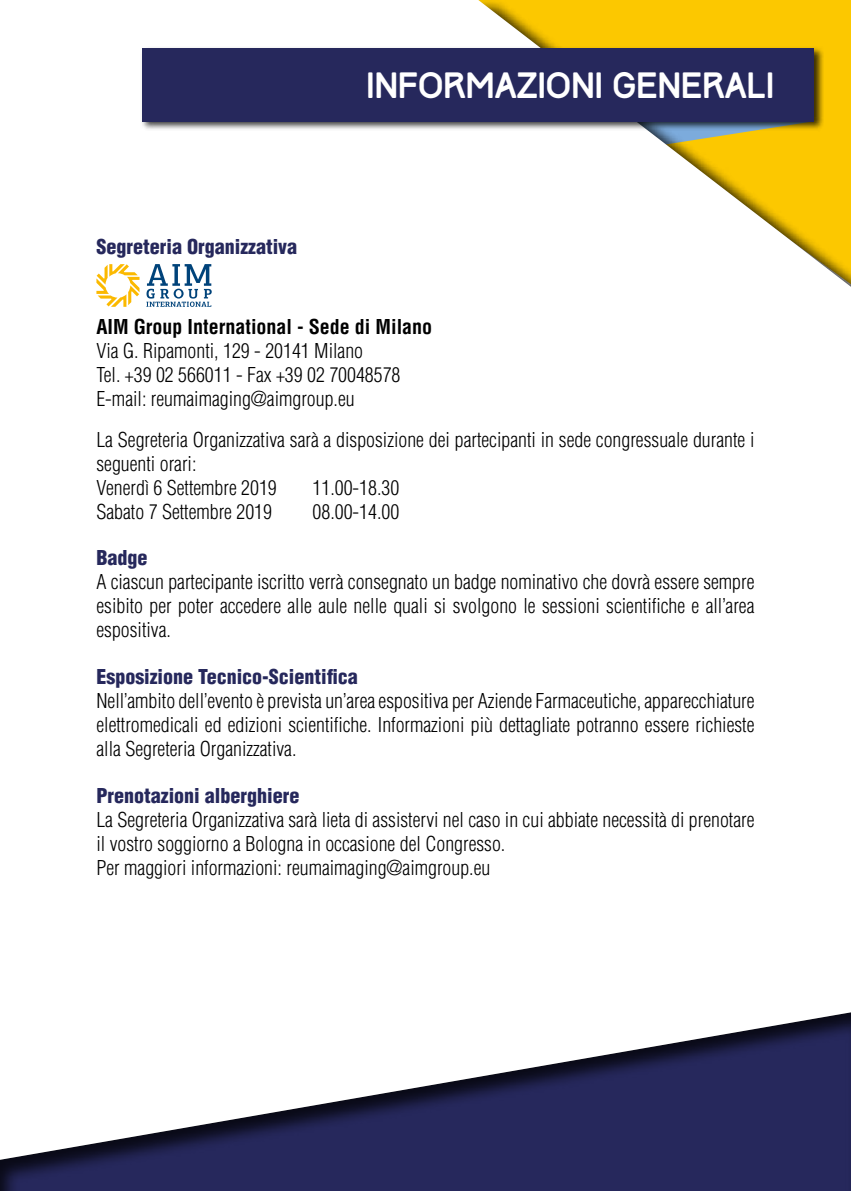
<style>
.page{position:relative;width:851px;height:1191px;background:#fff}
.page>*{position:absolute;margin:0;border:0;box-sizing:border-box;transform-origin:0 0}
.t1{font:32px "Track";color:#fff}
.t2{font:300 condensed 20px/24px "Helvetica";color:#000}
.t3{font:900 condensed 20px "Helvetica";color:#26285c}
.t4{font:700 condensed 20px "Helvetica";color:#000}
</style>
<div class="page">
<svg style="left:139px;top:0;width:711px;height:293px"></svg>
<div style="left:140px;top:46px;width:683px;height:86px;background:#000;opacity:.75"></div>
<div style="left:142px;top:48px;width:672px;height:73px;background:#26285c"></div>
<div style="left:0;top:1009px;width:850px;height:182px;background:#000;opacity:.75"></div>
<svg style="left:96px;top:264px;width:43px;height:43px"></svg>
<svg style="left:146px;top:264px;width:66px;height:43px"></svg>
<p class="t3" style="left:96px;top:235px;width:202px">Segreteria Organizzativa</p>
<h1 class="t1" style="left:366px;top:65px;width:409px">INFORMAZIONI GENERALI</h1>
<p class="t4" style="left:96px;top:314px;width:337px">AIM Group International - Sede di Milano</p>
<p class="t2" style="left:96px;top:338px;width:305px">Via G. Ripamonti, 129 - 20141 Milano<br>Tel. +39 02 566011 - Fax +39 02 70048578<br>E-mail: reumaimaging@aimgroup.eu</p>
<p class="t2" style="left:96px;top:427px;width:659px">La Segreteria Organizzativa sarà a disposizione dei partecipanti in sede congressuale durante i seguenti orari:<br>Venerdì 6 Settembre 2019</p>
<p class="t2" style="left:312px;top:475px;width:88px">11.00-18.30</p>
<p class="t2" style="left:96px;top:499px;width:177px">Sabato 7 Settembre 2019</p>
<p class="t2" style="left:312px;top:499px;width:88px">08.00-14.00</p>
<p class="t3" style="left:96px;top:545px;width:53px">Badge</p>
<p class="t2" style="left:96px;top:570px;width:659px;text-align:justify">A ciascun partecipante iscritto verrà consegnato un badge nominativo che dovrà essere sempre esibito per poter accedere alle aule nelle quali si svolgono le sessioni scientifiche e all’area espositiva.</p>
<p class="t3" style="left:96px;top:664px;width:263px">Esposizione Tecnico-Scientifica</p>
<p class="t2" style="left:96px;top:689px;width:659px;text-align:justify">Nell’ambito dell’evento è prevista un’area espositiva per Aziende Farmaceutiche, apparecchiature elettromedicali ed edizioni scientifiche. Informazioni più dettagliate potranno essere richieste alla Segreteria Organizzativa.</p>
<p class="t3" style="left:96px;top:783px;width:204px">Prenotazioni alberghiere</p>
<p class="t2" style="left:96px;top:807px;width:659px">La Segreteria Organizzativa sarà lieta di assistervi nel caso in cui abbiate necessità di prenotare il vostro soggiorno a Bologna in occasione del Congresso.<br>Per maggiori informazioni: reumaimaging@aimgroup.eu</p>
</div>
